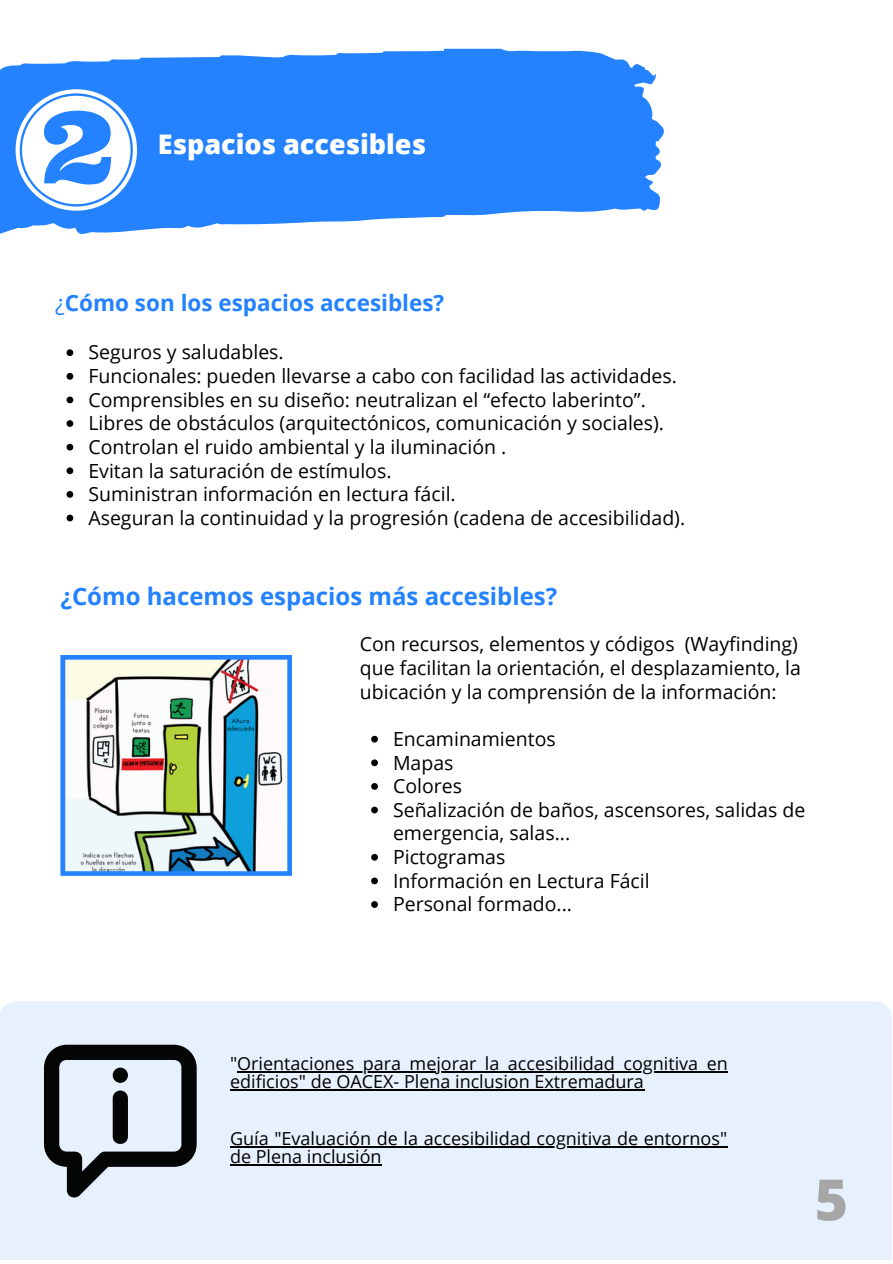
<style>
.page{position:relative;width:893px;height:1264px;background:#fff}
.page>*{position:absolute;margin:0;border:0;box-sizing:border-box;transform-origin:0 0}
.t1{font:800 57px "Open Sans";color:#a6a6a6}
.t2{font:800 27px "Open Sans";color:#fff}
.t3{font:700 24px "Open Sans";color:#2482ff}
.t4{font:700 22.5px "Open Sans";color:#2482ff}
.t5{font:19.5px/23.5px "Open Sans";color:#000}
.t6{font:18px/18px "Open Sans";color:#000}
.s1{font-weight:400}
</style>
<div class="page">
<svg style="left:0;top:49px;width:664px;height:185px;background:#4393ff"></svg>
<svg style="left:16px;top:89px;width:121px;height:122px"></svg>
<svg style="left:60px;top:655px;width:232px;height:220px"></svg>
<div style="left:0;top:1001px;width:891px;height:258px;background:#e7f0fd"></div>
<svg style="left:44px;top:1044px;width:153px;height:154px;background:#9aa0a9"></svg>
<div style="left:113px;top:1090px;width:15px;height:53px;background:#040606;border-radius:8px"></div>
<div style="left:113px;top:1067px;width:15px;height:15px;background:#040606;border-radius:50%"></div>
<svg style="left:371px;top:735px;width:7px;height:7px"></svg>
<svg style="left:371px;top:759px;width:7px;height:7px"></svg>
<svg style="left:371px;top:783px;width:7px;height:6px"></svg>
<svg style="left:371px;top:806px;width:7px;height:7px"></svg>
<svg style="left:371px;top:854px;width:7px;height:6px"></svg>
<svg style="left:371px;top:877px;width:7px;height:7px"></svg>
<svg style="left:371px;top:901px;width:7px;height:6px"></svg>
<svg style="left:67px;top:349px;width:6px;height:7px"></svg>
<svg style="left:67px;top:373px;width:6px;height:7px"></svg>
<svg style="left:67px;top:396px;width:6px;height:7px"></svg>
<svg style="left:67px;top:420px;width:6px;height:7px"></svg>
<svg style="left:67px;top:444px;width:6px;height:6px"></svg>
<svg style="left:67px;top:467px;width:6px;height:7px"></svg>
<svg style="left:67px;top:491px;width:6px;height:7px"></svg>
<svg style="left:67px;top:514px;width:6px;height:7px"></svg>
<hr style="left:237px;top:1070px;width:490px;height:2px;background:#000">
<hr style="left:230px;top:1088px;width:414px;height:2px;background:#000">
<hr style="left:230px;top:1145px;width:497px;height:2px;background:#000">
<hr style="left:230px;top:1163px;width:152px;height:2px;background:#000">
<h2 class="t2" style="left:158px;top:125px;width:269px">Espacios accesibles</h2>
<p class="t4" style="left:55px;top:287px;width:390px"><span class="s1">¿</span>Cómo son los espacios accesibles?</p>
<p class="t5" style="left:88px;top:340px;width:598px">Seguros y saludables.<br>Funcionales: pueden llevarse a cabo con facilidad las actividades.<br>Comprensibles en su diseño: neutralizan el “efecto laberinto”.<br>Libres de obstáculos (arquitectónicos, comunicación y sociales).<br>Controlan el ruido ambiental y la iluminación .<br>Evitan la saturación de estímulos.<br>Suministran información en lectura fácil.<br>Aseguran la continuidad y la progresión (cadena de accesibilidad).</p>
<p class="t3" style="left:61px;top:579px;width:498px">¿Cómo hacemos espacios más accesibles?</p>
<p class="t5" style="left:360px;top:632px;width:442px">Con recursos, elementos y códigos (Wayfinding) que facilitan la orientación, el desplazamiento, la ubicación y la comprensión de la información:</p>
<p class="t5" style="left:393px;top:726px;width:414px">Encaminamientos<br>Mapas<br>Colores<br>Señalización de baños, ascensores, salidas de emergencia, salas...<br>Pictogramas<br>Información en Lectura Fácil<br>Personal formado...</p>
<p class="t6" style="left:230px;top:1053px;width:499px">"Orientaciones para mejorar la accesibilidad cognitiva en edificios" de OACEX- Plena inclusion Extremadura</p>
<p class="t6" style="left:230px;top:1128px;width:498px">Guía "Evaluación de la accesibilidad cognitiva de entornos" de Plena inclusión</p>
<h1 class="t1" style="left:814px;top:1159px;width:35px">5</h1>
</div>
